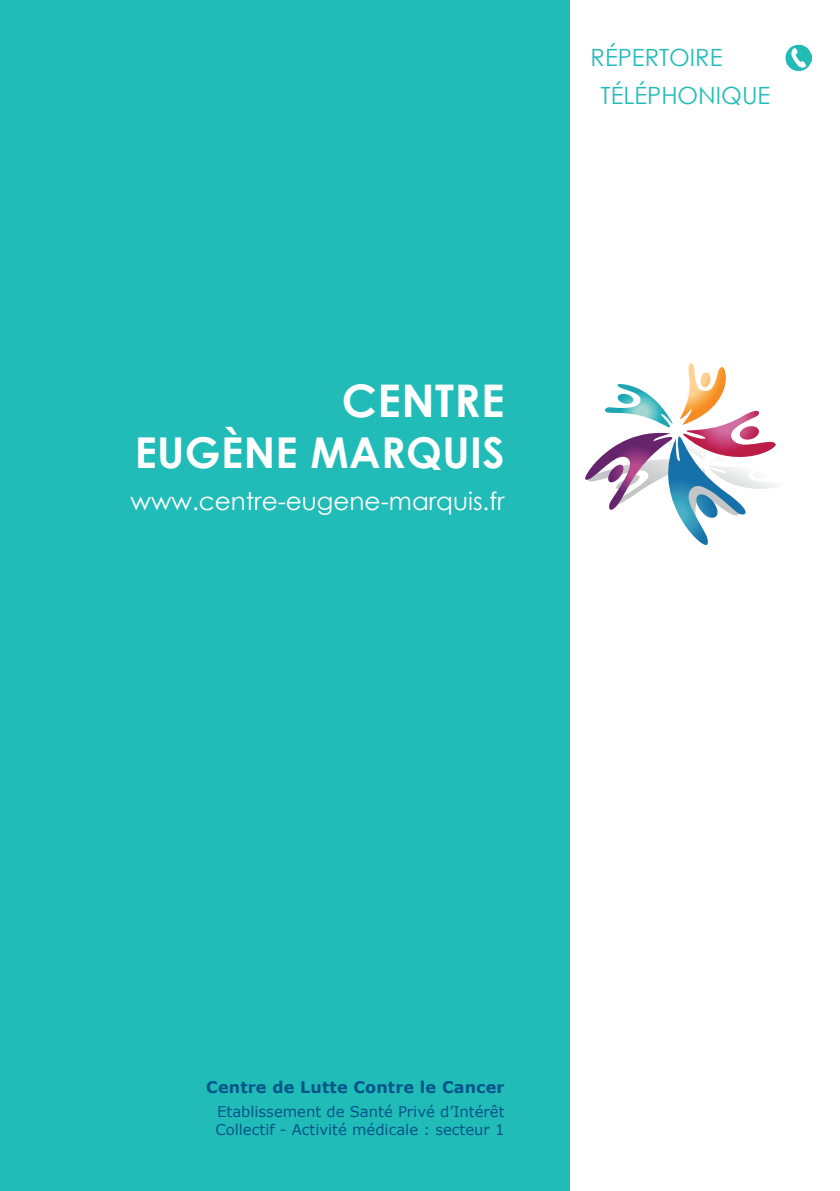
<style>
.page{position:relative;width:840px;height:1191px;background:#fff}
.page>*{position:absolute;margin:0;border:0;box-sizing:border-box;transform-origin:0 0}
.t1{font:700 45px "Century Gothic";letter-spacing:.01em;color:#fff}
.t2{font:700 42.6px "Century Gothic";letter-spacing:.01em;color:#fff}
.t3{font:24.6px "Century Gothic";color:#fff}
.t4{font:23.8px/37.4px "Century Gothic";color:#22bcb8}
.t5{font:700 16px "Verdana";letter-spacing:.01em;color:#02558a}
.t6{font:14.8px/17.8px "Verdana";color:#02558a}
</style>
<div class="page">
<div style="left:0;top:0;width:569px;height:1191px;background:#22bcb8"></div>
<svg style="left:585px;top:363px;width:192px;height:182px"></svg>
<img style="left:785px;top:44px;width:26px;height:27px">
<h3 class="t4" style="left:600px;top:39px;width:171px;text-indent:-10px">Répertoire téléphonique</h3>
<h1 class="t1" style="left:342px;top:366px;width:164px">CENTRE</h1>
<h2 class="t2" style="left:135px;top:420px;width:371px">EUGÈNE MARQUIS</h2>
<h3 class="t3" style="left:130px;top:484px;width:375px">www.centre-eugene-marquis.fr</h3>
<p class="t5" style="left:206px;top:1075px;width:299px">Centre de Lutte Contre le Cancer</p>
<p class="t6" style="left:215px;top:1103px;width:290px">Etablissement de Santé Privé d’Intérêt<br>Collectif - Activité médicale : secteur 1</p>
</div>
